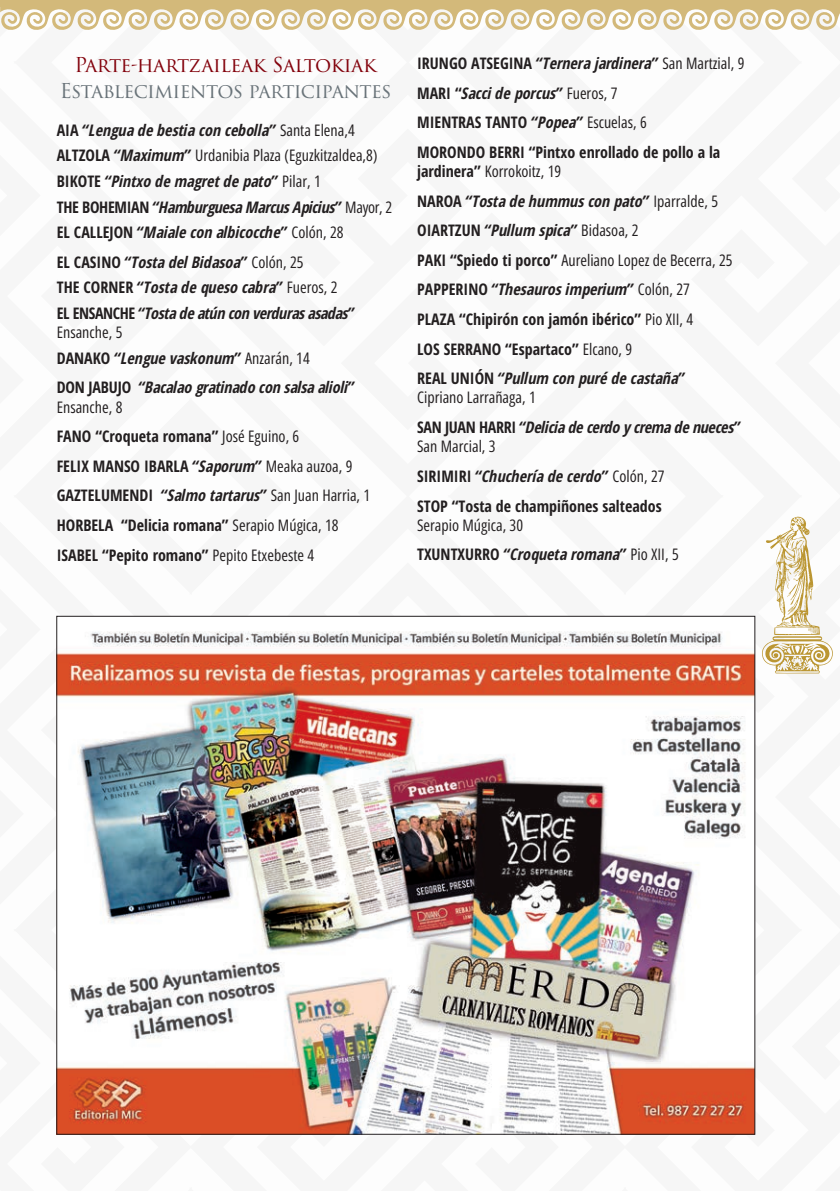
<style>
.page{position:relative;width:840px;height:1191px;background:#fff}
.page>*{position:absolute;margin:0;border:0;box-sizing:border-box;transform-origin:0 0}
.t1{font:20px/26.4px "Trajan Pro 3";letter-spacing:-.03em;color:#697379;text-align:center}
.t2{font:italic 700 16px "Open Sans Hebrew Condensed";color:#231f20}
.t3{font:700 16px/19.2px "Open Sans Hebrew Condensed";color:#231f20}
.t4{font:16px "Open Sans Hebrew Condensed";color:#231f20}
.t5{font:italic 700 16px/19.2px "Open Sans Hebrew Condensed";letter-spacing:-.02em;color:#231f20}
.t6{font:italic 700 16px/19.2px "Open Sans Hebrew Condensed";letter-spacing:-.025em;color:#231f20}
.s1{color:#82010b}
.s2{font-style:normal}
.s3{font-weight:400;font-style:normal}
.s4{font-weight:700}
.s5{font-weight:700;font-style:italic}
.s6{font-weight:400}
.s7{font-style:italic}
</style>
<div class="page">
<svg style="left:447px;top:516px;width:385px;height:157px"></svg>
<img style="left:58px;top:618px;width:695px;height:135px">
<svg style="left:0;top:0;width:840px;height:30px"></svg>
<img style="left:56px;top:753px;width:700px;height:382px">
<p class="t1" style="left:60px;top:52px;width:333px"><span class="s1">Parte-hartzaileak Saltokiak<br></span>Establecimientos participantes</p>
<p class="t2" style="left:57px;top:121px;width:299px"><span class="s2">AIA</span> “Lengua de bestia con cebolla” <span class="s3">Santa Elena,4</span></p>
<p class="t4" style="left:57px;top:146px;width:322px"><span class="s4">ALTZOLA</span> <span class="s5">“Maximum”</span> Urdanibia Plaza (Eguzkitzaldea,8)</p>
<p class="t2" style="left:57px;top:172px;width:265px"><span class="s2">BIKOTE</span> “Pintxo de magret de pato” <span class="s3">Pilar, 1</span></p>
<p class="t5" style="left:57px;top:198px;width:337px"><span class="s2">THE BOHEMIAN</span> “Hamburguesa Marcus Apicius” <span class="s3">Mayor, 2</span></p>
<p class="t2" style="left:57px;top:223px;width:288px"><span class="s2">EL CALLEJON</span> “Maiale con albicocche” <span class="s3">Colón, 28</span></p>
<p class="t2" style="left:57px;top:253px;width:248px"><span class="s2">EL CASINO</span> “Tosta del Bidasoa” <span class="s3">Colón, 25</span></p>
<p class="t2" style="left:57px;top:278px;width:282px"><span class="s2">THE CORNER</span> “Tosta de queso cabra” <span class="s3">Fueros, 2</span></p>
<p class="t6" style="left:57px;top:304px;width:299px"><span class="s2">EL ENSANCHE</span> “Tosta de atún con verduras asadas”<br><span class="s3">Ensanche, 5</span></p>
<p class="t2" style="left:57px;top:349px;width:254px"><span class="s2">DANAKO</span> “Lengue vaskonum” <span class="s3">Anzarán, 14</span></p>
<p class="t2" style="left:57px;top:378px;width:299px"><span class="s2">DON JABUJO</span> “Bacalao gratinado con salsa alioli”</p>
<p class="t4" style="left:57px;top:398px;width:67px">Ensanche, 8</p>
<p class="t3" style="left:57px;top:428px;width:244px">FANO “Croqueta romana” <span class="s6">José Eguino, 6</span></p>
<p class="t3" style="left:57px;top:457px;width:297px">FELIX MANSO IBARLA <span class="s7">“Saporum”</span> <span class="s6">Meaka auzoa, 9</span></p>
<p class="t2" style="left:57px;top:486px;width:315px"><span class="s2">GAZTELUMENDI</span> “Salmo tartarus” <span class="s3">San Juan Harria, 1</span></p>
<p class="t3" style="left:57px;top:516px;width:283px">HORBELA “Delicia romana” <span class="s6">Serapio Múgica, 18</span></p>
<p class="t3" style="left:57px;top:546px;width:259px">ISABEL “Pepito romano” <span class="s6">Pepito Etxebeste 4</span></p>
<p class="t2" style="left:417px;top:54px;width:328px"><span class="s2">IRUNGO ATSEGINA</span> “Ternera jardinera” <span class="s3">San Martzial, 9</span></p>
<p class="t2" style="left:417px;top:84px;width:202px"><span class="s2">MARI “</span>Sacci de porcus” <span class="s3">Fueros, 7</span></p>
<p class="t3" style="left:417px;top:114px;width:231px">MIENTRAS TANTO <span class="s7">“Popea”</span> <span class="s6">Escuelas, 6</span></p>
<p class="t3" style="left:417px;top:143px;width:304px">MORONDO BERRI “Pintxo enrollado de pollo a la jardinera” <span class="s6">Korrokoitz, 19</span></p>
<p class="t2" style="left:417px;top:192px;width:302px"><span class="s2">NAROA</span> “Tosta de hummus con pato” <span class="s3">Iparralde, 5</span></p>
<p class="t2" style="left:417px;top:221px;width:223px"><span class="s2">OIARTZUN</span> “Pullum spica” <span class="s3">Bidasoa, 2</span></p>
<p class="t4" style="left:417px;top:251px;width:317px"><span class="s4">PAKI “Spiedo ti porco”</span> Aureliano Lopez de Becerra, 25</p>
<p class="t2" style="left:417px;top:280px;width:274px"><span class="s2">PAPPERINO</span> “Thesauros imperium” <span class="s3">Colón, 27</span></p>
<p class="t3" style="left:417px;top:310px;width:277px">PLAZA “Chipirón con jamón ibérico” <span class="s6">Pio XII, 4</span></p>
<p class="t3" style="left:417px;top:340px;width:216px">LOS SERRANO “Espartaco” <span class="s6">Elcano, 9</span></p>
<p class="t2" style="left:417px;top:369px;width:269px"><span class="s2">REAL UNIÓN</span> “Pullum con puré de castaña”</p>
<p class="t4" style="left:417px;top:388px;width:120px">Cipriano Larrañaga, 1</p>
<p class="t5" style="left:417px;top:418px;width:325px"><span class="s2">SAN JUAN HARRI</span> “Delicia de cerdo y crema de nueces”<br><span class="s3">San Marcial, 3</span></p>
<p class="t2" style="left:417px;top:467px;width:249px"><span class="s2">SIRIMIRI</span> “Chuchería de cerdo” <span class="s3">Colón, 27</span></p>
<p class="t3" style="left:417px;top:497px;width:246px">STOP “Tosta de champiñones salteados</p>
<p class="t4" style="left:417px;top:516px;width:107px">Serapio Múgica, 30</p>
<p class="t2" style="left:417px;top:545px;width:263px"><span class="s2">TXUNTXURRO</span> “Croqueta romana” <span class="s3">Pio XII, 5</span></p>
</div>
